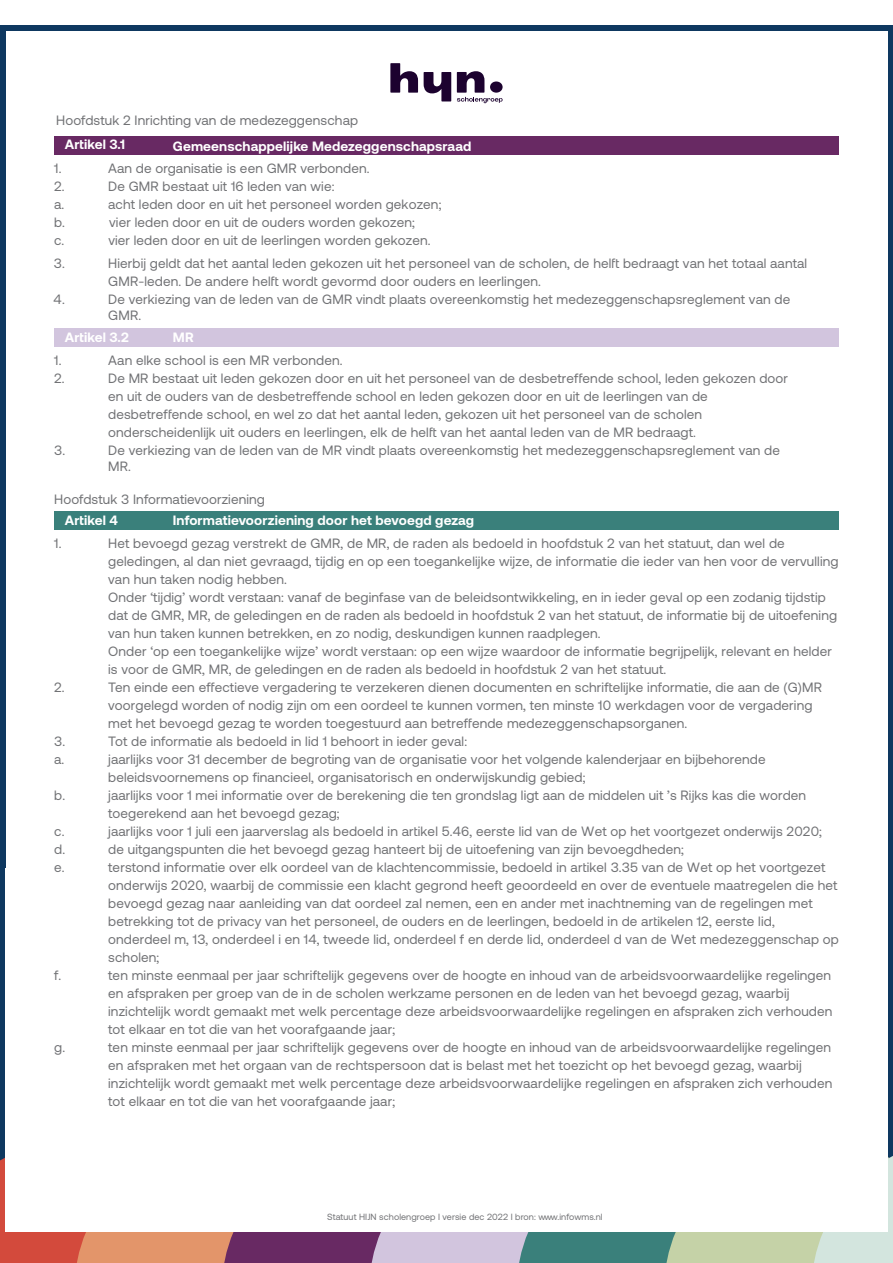
<style>
.page{position:relative;width:893px;height:1263px;background:#fff}
.page>*{position:absolute;margin:0;border:0;box-sizing:border-box;transform-origin:0 0}
.t1{font:13.5px/18px "Aeonik";letter-spacing:.01em;color:#717275}
.t2{font:700 13.5px "Aeonik";letter-spacing:.01em;color:#fff}
.t3{font:9px "Aeonik";letter-spacing:.01em;color:#717275}
</style>
<div class="page">
<svg style="left:390px;top:63px;width:28px;height:30px"></svg>
<svg style="left:424px;top:72px;width:27px;height:29px"></svg>
<svg style="left:457px;top:71px;width:46px;height:32px"></svg>
<div style="left:0;top:26px;width:893px;height:5px;background:#0e3860"></div>
<div style="left:0;top:26px;width:5px;height:1237px;background:#0e3860"></div>
<div style="left:888px;top:26px;width:5px;height:1237px;background:#0e3860"></div>
<svg style="left:0;top:1156px;width:893px;height:107px;background:#a9918e"></svg>
<div style="left:5px;top:868px;width:883px;height:364px;background:#fff"></div>
<div style="left:54px;top:136px;width:785px;height:18px;background:#682963"></div>
<div style="left:54px;top:328px;width:785px;height:18px;background:#d2c5de"></div>
<div style="left:54px;top:512px;width:785px;height:18px;background:#3a807b"></div>
<p class="t1" style="left:56px;top:112px;width:303px">Hoofdstuk 2 Inrichting van de medezeggenschap</p>
<p class="t1" style="left:54px;top:159px;width:9px">1.</p>
<p class="t1" style="left:108px;top:159px;width:263px">Aan de organisatie is een GMR verbonden.</p>
<p class="t1" style="left:54px;top:177px;width:12px">2.</p>
<p class="t1" style="left:108px;top:177px;width:228px">De GMR bestaat uit 16 leden van wie:</p>
<p class="t1" style="left:54px;top:196px;width:12px">a.</p>
<p class="t1" style="left:108px;top:196px;width:335px">acht leden door en uit het personeel worden gekozen;</p>
<p class="t1" style="left:54px;top:214px;width:12px">b.</p>
<p class="t1" style="left:109px;top:214px;width:307px">vier leden door en uit de ouders worden gekozen;</p>
<p class="t1" style="left:54px;top:232px;width:12px">c.</p>
<p class="t1" style="left:108px;top:232px;width:324px">vier leden door en uit de leerlingen worden gekozen.</p>
<p class="t1" style="left:54px;top:254px;width:13px">3.</p>
<p class="t1" style="left:108px;top:254px;width:700px">Hierbij geldt dat het aantal leden gekozen uit het personeel van de scholen, de helft bedraagt van het totaal aantal<br>GMR-leden. De andere helft wordt gevormd door ouders en leerlingen.</p>
<p class="t1" style="left:54px;top:290px;width:13px">4.</p>
<p class="t1" style="left:108px;top:291px;width:683px;line-height:16px">De verkiezing van de leden van de GMR vindt plaats overeenkomstig het medezeggenschapsreglement van de<br>GMR.</p>
<p class="t1" style="left:54px;top:351px;width:9px">1.</p>
<p class="t1" style="left:108px;top:351px;width:236px">Aan elke school is een MR verbonden.</p>
<p class="t1" style="left:54px;top:369px;width:12px">2.</p>
<p class="t1" style="left:108px;top:369px;width:681px">De MR bestaat uit leden gekozen door en uit het personeel van de desbetreffende school, leden gekozen door en uit de ouders van de desbetreffende school en leden gekozen door en uit de leerlingen van de desbetreffende school, en wel zo dat het aantal leden, gekozen uit het personeel van de scholen onderscheidenlijk uit ouders en leerlingen, elk de helft van het aantal leden van de MR bedraagt.</p>
<p class="t1" style="left:54px;top:441px;width:13px">3.</p>
<p class="t1" style="left:108px;top:442px;width:673px;line-height:16.2px">De verkiezing van de leden van de MR vindt plaats overeenkomstig het medezeggenschapsreglement van de<br>MR.</p>
<p class="t1" style="left:54px;top:490px;width:212px">Hoofdstuk 3 Informatievoorziening</p>
<p class="t1" style="left:54px;top:534px;width:9px">1.</p>
<p class="t1" style="left:108px;top:534px;width:732px">Het bevoegd gezag verstrekt de GMR, de MR, de raden als bedoeld in hoofdstuk 2 van het statuut, dan wel de geledingen, al dan niet gevraagd, tijdig en op een toegankelijke wijze, de informatie die ieder van hen voor de vervulling van hun taken nodig hebben.<br>Onder ‘tijdig’ wordt verstaan: vanaf de beginfase van de beleidsontwikkeling, en in ieder geval op een zodanig tijdstip dat de GMR, MR, de geledingen en de raden als bedoeld in hoofdstuk 2 van het statuut, de informatie bij de uitoefening van hun taken kunnen betrekken, en zo nodig, deskundigen kunnen raadplegen.<br>Onder ‘op een toegankelijke wijze’ wordt verstaan: op een wijze waardoor de informatie begrijpelijk, relevant en helder is voor de GMR, MR, de geledingen en de raden als bedoeld in hoofdstuk 2 van het statuut.</p>
<p class="t1" style="left:54px;top:678px;width:12px">2.</p>
<p class="t1" style="left:108px;top:678px;width:715px">Ten einde een effectieve vergadering te verzekeren dienen documenten en schriftelijke informatie, die aan de (G)MR voorgelegd worden of nodig zijn om een oordeel te kunnen vormen, ten minste 10 werkdagen voor de vergadering met het bevoegd gezag te worden toegestuurd aan betreffende medezeggenschapsorganen.</p>
<p class="t1" style="left:54px;top:732px;width:13px">3.</p>
<p class="t1" style="left:108px;top:732px;width:360px">Tot de informatie als bedoeld in lid 1 behoort in ieder geval:</p>
<p class="t1" style="left:54px;top:750px;width:12px">a.</p>
<p class="t1" style="left:108px;top:750px;width:659px">jaarlijks voor 31 december de begroting van de organisatie voor het volgende kalenderjaar en bijbehorende beleidsvoornemens op financieel, organisatorisch en onderwijskundig gebied;</p>
<p class="t1" style="left:54px;top:786px;width:12px">b.</p>
<p class="t1" style="left:108px;top:786px;width:699px">jaarlijks voor 1 mei informatie over de berekening die ten grondslag ligt aan de middelen uit ’s Rijks kas die worden toegerekend aan het bevoegd gezag;</p>
<p class="t1" style="left:54px;top:822px;width:12px">c.</p>
<p class="t1" style="left:108px;top:822px;width:715px">jaarlijks voor 1 juli een jaarverslag als bedoeld in artikel 5.46, eerste lid van de Wet op het voortgezet onderwijs 2020;</p>
<p class="t1" style="left:54px;top:840px;width:12px">d.</p>
<p class="t1" style="left:108px;top:840px;width:577px">de uitgangspunten die het bevoegd gezag hanteert bij de uitoefening van zijn bevoegdheden;</p>
<p class="t1" style="left:54px;top:858px;width:12px">e.</p>
<p class="t1" style="left:108px;top:858px;width:732px">terstond informatie over elk oordeel van de klachtencommissie, bedoeld in artikel 3.35 van de Wet op het voortgezet onderwijs 2020, waarbij de commissie een klacht gegrond heeft geoordeeld en over de eventuele maatregelen die het bevoegd gezag naar aanleiding van dat oordeel zal nemen, een en ander met inachtneming van de regelingen met betrekking tot de privacy van het personeel, de ouders en de leerlingen, bedoeld in de artikelen 12, eerste lid, onderdeel m, 13, onderdeel i en 14, tweede lid, onderdeel f en derde lid, onderdeel d van de Wet medezeggenschap op scholen;</p>
<p class="t1" style="left:54px;top:966px;width:9px">f.</p>
<p class="t1" style="left:108px;top:966px;width:726px">ten minste eenmaal per jaar schriftelijk gegevens over de hoogte en inhoud van de arbeidsvoorwaardelijke regelingen en afspraken per groep van de in de scholen werkzame personen en de leden van het bevoegd gezag, waarbij inzichtelijk wordt gemaakt met welk percentage deze arbeidsvoorwaardelijke regelingen en afspraken zich verhouden tot elkaar en tot die van het voorafgaande jaar;</p>
<p class="t1" style="left:54px;top:1038px;width:12px">g.</p>
<p class="t1" style="left:108px;top:1038px;width:726px">ten minste eenmaal per jaar schriftelijk gegevens over de hoogte en inhoud van de arbeidsvoorwaardelijke regelingen en afspraken met het orgaan van de rechtspersoon dat is belast met het toezicht op het bevoegd gezag, waarbij inzichtelijk wordt gemaakt met welk percentage deze arbeidsvoorwaardelijke regelingen en afspraken zich verhouden tot elkaar en tot die van het voorafgaande jaar;</p>
<p class="t2" style="left:65px;top:137px;width:62px">Artikel 3.1</p>
<p class="t2" style="left:173px;top:138px;width:300px">Gemeenschappelijke Medezeggenschapsraad</p>
<p class="t2" style="left:65px;top:329px;width:66px">Artikel 3.2</p>
<p class="t2" style="left:173px;top:329px;width:22px">MR</p>
<p class="t2" style="left:65px;top:512px;width:55px">Artikel 4</p>
<p class="t2" style="left:173px;top:512px;width:303px">Informatievoorziening door het bevoegd gezag</p>
<p class="t3" style="left:327px;top:1212px;width:277px">Statuut HIJN scholengroep I versie dec 2022 I bron: www.infowms.nl</p>
</div>
